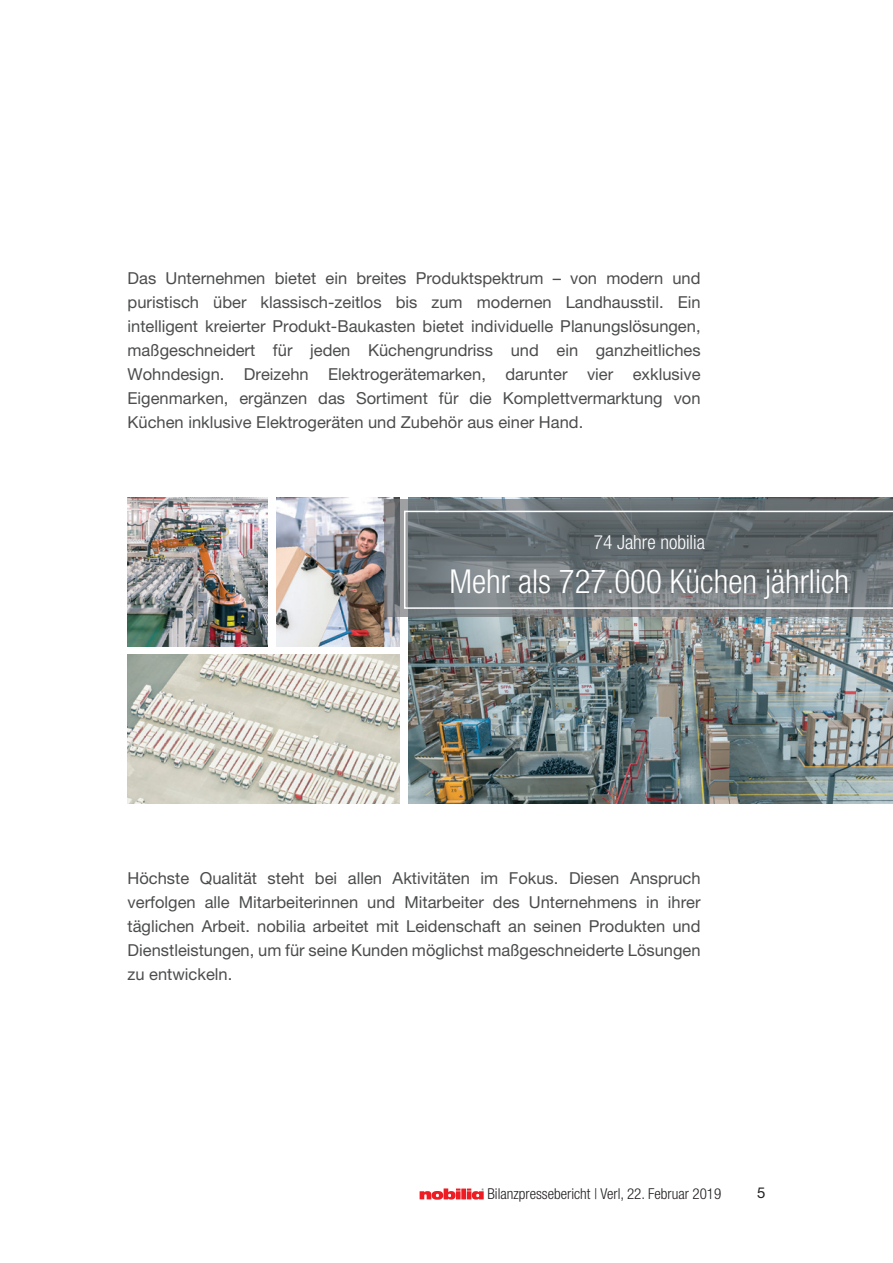
<style>
.page{position:relative;width:893px;height:1263px;background:#fff}
.page>*{position:absolute;margin:0;border:0;box-sizing:border-box;transform-origin:0 0}
.Mengentext{font:300 condensed 33px "Helvetica Neue LT Pro";color:#fff}
.Mengentext-2{font:300 condensed 19.5px "Helvetica Neue LT Pro";color:#fff}
.Mengentext-3{font:16.5px/24px "Helvetica Neue LT Pro";color:#4b4c4d;text-align:justify}
.t1{font:300 condensed 15px "Helvetica Neue LT Pro";color:#231f20}
.t2{font:15px "Helvetica Neue LT Pro";color:#231f20}
</style>
<div class="page">
<svg style="left:420px;top:1188px;width:64px;height:12px"></svg>
<img style="left:408px;top:497px;width:485px;height:307px">
<img style="left:128px;top:497px;width:140px;height:149px">
<img style="left:276px;top:497px;width:124px;height:149px">
<img style="left:128px;top:655px;width:272px;height:149px">
<svg style="left:384px;top:499px;width:509px;height:118px;background:#777d80"></svg>
<svg style="left:404px;top:511px;width:489px;height:98px;background:#6e7579"></svg>
<p class="Mengentext-3" style="left:128px;top:266px;width:575px">Das Unternehmen bietet ein breites Produktspektrum – von modern und puristisch über klassisch-zeitlos bis zum modernen Landhausstil. Ein intelligent kreierter Produkt-Baukasten bietet individuelle Planungslösungen, maßgeschneidert für jeden Küchengrundriss und ein ganzheitliches Wohndesign. Dreizehn Elektrogerätemarken, darunter vier exklusive Eigenmarken, ergänzen das Sortiment für die Komplettvermarktung von Küchen inklusive Elektrogeräten und Zubehör aus einer Hand.</p>
<p class="Mengentext-2" style="left:594px;top:531px;width:113px">74 Jahre nobilia</p>
<p class="Mengentext" style="left:450px;top:562px;width:401px">Mehr als 727.000 Küchen jährlich</p>
<p class="Mengentext-3" style="left:128px;top:866px;width:575px">Höchste Qualität steht bei allen Aktivitäten im Fokus. Diesen Anspruch verfolgen alle Mitarbeiterinnen und Mitarbeiter des Unternehmens in ihrer täglichen Arbeit. nobilia arbeitet mit Leidenschaft an seinen Produkten und Dienstleistungen, um für seine Kunden möglichst maßgeschneiderte Lösungen zu entwickeln.</p>
<p class="t1" style="left:487px;top:1185px;width:235px">Bilanzpressebericht | Verl, 22. Februar 2019</p>
<p class="t2" style="left:757px;top:1183px;width:10px">5</p>
</div>
